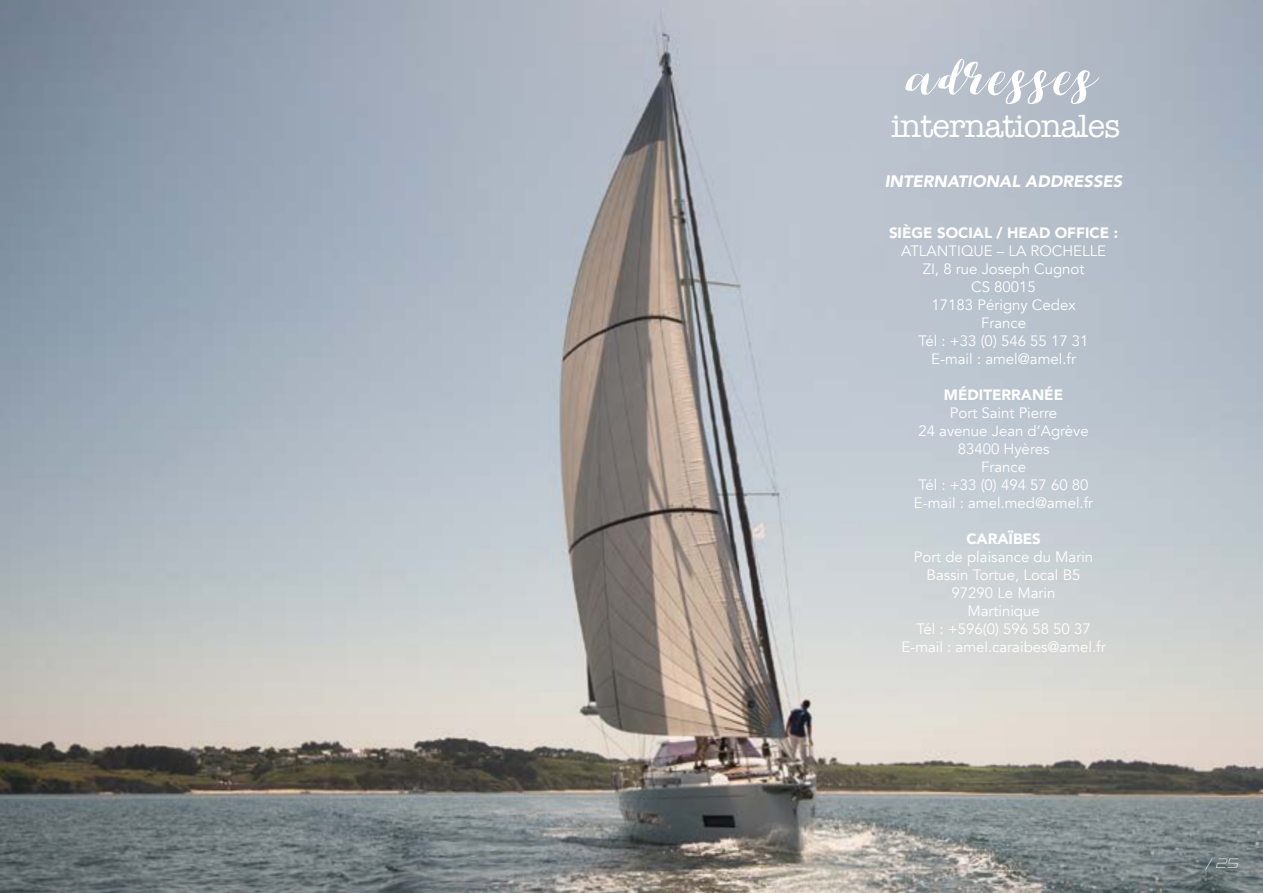
<style>
.page{position:relative;width:1263px;height:893px;background:#fff}
.page>*{position:absolute;margin:0;border:0;box-sizing:border-box;transform-origin:0 0}
.t1{font:63px "Lauren";letter-spacing:.05em;color:#fff}
.t2{font:33px "American Typewriter";letter-spacing:-.03em;color:#fff}
.t3{font:italic 900 16.5px "Avenir";color:#fff}
.t4{font:15px/18px "Avenir";color:#fff;text-align:center}
.t5{font:900 15px "Avenir";color:#fff}
.t6{font:italic 13.5px "aspacelight";color:#fff}
</style>
<div class="page">
<img style="left:0;top:0;width:1263px;height:893px">
<h1 class="t1" style="left:912px;top:44px;width:189px">adresses</h1>
<h2 class="t2" style="left:891px;top:100px;width:231px">internationales</h2>
<p class="t3" style="left:885px;top:167px;width:239px">INTERNATIONAL ADDRESSES</p>
<p class="t5" style="left:889px;top:219px;width:231px">SIÈGE SOCIAL / HEAD OFFICE :</p>
<p class="t4" style="left:901px;top:242px;width:206px">ATLANTIQUE – LA ROCHELLE<br>ZI, 8 rue Joseph Cugnot<br>CS 80015<br>17183 Périgny Cedex<br>France<br>Tél : +33 (0) 546 55 17 31<br>E-mail : amel@amel.fr</p>
<p class="t5" style="left:944px;top:381px;width:121px">MÉDITERRANÉE</p>
<p class="t4" style="left:914px;top:404px;width:181px">Port Saint Pierre<br>24 avenue Jean d’Agrève<br>83400 Hyères<br>France<br>Tél : +33 (0) 494 57 60 80<br>E-mail : amel.med@amel.fr</p>
<p class="t5" style="left:966px;top:525px;width:76px">CARAÏBES</p>
<p class="t4" style="left:901px;top:548px;width:206px">Port de plaisance du Marin<br>Bassin Tortue, Local B5<br>97290 Le Marin<br>Martinique<br>Tél : +596(0) 596 58 50 37<br>E-mail : amel.caraibes@amel.fr</p>
<p class="t6" style="left:1205px;top:856px;width:34px">/ 25</p>
</div>
